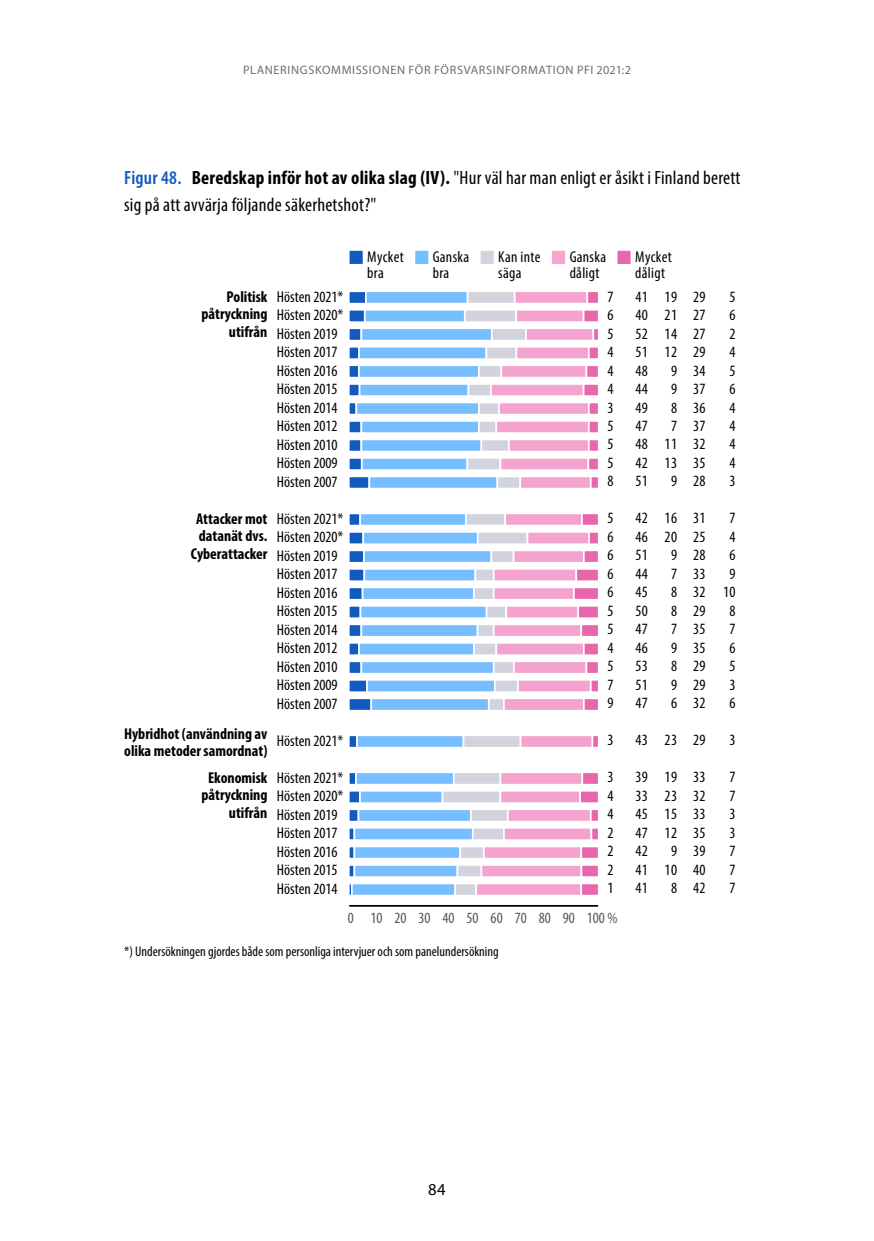
<style>
.page{position:relative;width:874px;height:1241px;background:#fff}
.page>*{position:absolute;margin:0;border:0;box-sizing:border-box;transform-origin:0 0}
.t1{font:condensed 19.25px/26.2px "Myriad Pro";letter-spacing:.01em;color:#000}
.t2{font:16.62px "Myriad Pro";color:#000}
.t3{font:condensed 15.75px/18.6px "Myriad Pro";color:#000}
.t4{font:700 condensed 15.75px/17.5px "Myriad Pro";color:#000;text-align:right}
.t5{font:condensed 15.75px/15.8px "Myriad Pro";letter-spacing:.02em;color:#000}
.t6{font:condensed 15.58px "Myriad Pro";color:#575757}
._05_Taulu_alaviite{font:condensed 14px "Myriad Pro";color:#000}
.t7{font:12.25px "Myriad Pro";letter-spacing:.04em;color:#6e6e6d}
.s1{font-weight:600;color:#115ac0}
.s2{font-weight:700}
</style>
<div class="page">
<hr style="left:349px;top:904px;width:248px;height:2px;background:#000">
<div style="left:348px;top:250px;width:15px;height:15px;background:#115ac0"></div>
<div style="left:347px;top:249px;width:17px;height:17px;border:2px solid #fff"></div>
<div style="left:414px;top:250px;width:15px;height:15px;background:#73bfff"></div>
<div style="left:413px;top:249px;width:17px;height:17px;border:2px solid #fff"></div>
<div style="left:550px;top:250px;width:15px;height:15px;background:#f4a4cd"></div>
<div style="left:550px;top:249px;width:16px;height:17px;border:2px solid #fff"></div>
<div style="left:616px;top:250px;width:15px;height:15px;background:#e766ac"></div>
<div style="left:615px;top:249px;width:17px;height:17px;border:2px solid #fff"></div>
<div style="left:479px;top:250px;width:15px;height:15px;background:#d3d3de"></div>
<div style="left:478px;top:249px;width:17px;height:17px;border:2px solid #fff"></div>
<svg style="left:349px;top:292px;width:1px;height:603px"></svg>
<svg style="left:350px;top:292px;width:90px;height:603px"></svg>
<svg style="left:440px;top:292px;width:34px;height:603px"></svg>
<svg style="left:474px;top:292px;width:98px;height:603px"></svg>
<svg style="left:572px;top:292px;width:26px;height:603px"></svg>
<p class="t7" style="left:243px;top:63px;width:15px">PLANERIN</p>
<p class="t7" style="left:300px;top:63px;width:17px">GSKOMMISSIONEN</p>
<p class="t7" style="left:408px;top:63px;width:50px">FÖR FÖRSVARSINFORMATION</p>
<p class="t7" style="left:576px;top:63px;width:55px">PFI 2021:2</p>
<p class="t1" style="left:124px;top:164px;width:617px"><span class="s1">Figur 48.</span> <span class="s2">Beredskap inför hot av olika slag (IV).</span> "Hur väl har man enligt er åsikt i Finland berett sig på att avvärja följande säkerhetshot?"</p>
<p class="t4" style="left:201px;top:287px;width:67px">Politisk påtryckning utifrån</p>
<p class="t3" style="left:277px;top:287px;width:68px">Hösten 2021*<br>Hösten 2020*<br>Hösten 2019<br>Hösten 2017<br>Hösten 2016<br>Hösten 2015<br>Hösten 2014<br>Hösten 2012<br>Hösten 2010<br>Hösten 2009<br>Hösten 2007</p>
<p class="t3" style="left:277px;top:509px;width:68px">Hösten 2021*<br>Hösten 2020*<br>Hösten 2019<br>Hösten 2017<br>Hösten 2016<br>Hösten 2015<br>Hösten 2014<br>Hösten 2012<br>Hösten 2010<br>Hösten 2009<br>Hösten 2007</p>
<p class="t3" style="left:277px;top:730px;width:68px">Hösten 2021*</p>
<p class="t4" style="left:191px;top:509px;width:78px;text-align:center">Attacker mot datanät dvs.<br>Cyberattacker</p>
<p class="t4" style="left:124px;top:724px;width:145px;text-align:left">Hybridhot (användning av olika metoder samordnat)</p>
<p class="t4" style="left:201px;top:768px;width:67px">Ekonomisk påtryckning utifrån</p>
<p class="t3" style="left:277px;top:767px;width:68px">Hösten 2021*<br>Hösten 2020*<br>Hösten 2019<br>Hösten 2017<br>Hösten 2016<br>Hösten 2015<br>Hösten 2014</p>
<p class="t5" style="left:367px;top:249px;width:38px">Mycket bra</p>
<p class="t5" style="left:432px;top:249px;width:38px">Ganska bra</p>
<p class="t5" style="left:569px;top:249px;width:38px">Ganska dåligt</p>
<p class="t5" style="left:635px;top:249px;width:38px">Mycket dåligt</p>
<p class="t5" style="left:498px;top:249px;width:44px">Kan inte säga</p>
<p class="t3" style="left:607px;top:287px;width:8px">7</p>
<p class="t3" style="left:635px;top:287px;width:72px">41 19 29</p>
<p class="t3" style="left:729px;top:287px;width:8px">5</p>
<p class="t3" style="left:607px;top:305px;width:8px">6</p>
<p class="t3" style="left:635px;top:305px;width:72px">40 21 27</p>
<p class="t3" style="left:729px;top:305px;width:8px">6</p>
<p class="t3" style="left:607px;top:324px;width:8px">5</p>
<p class="t3" style="left:635px;top:324px;width:72px">52 14 27</p>
<p class="t3" style="left:729px;top:324px;width:8px">2</p>
<p class="t3" style="left:607px;top:342px;width:8px">4</p>
<p class="t3" style="left:635px;top:342px;width:72px">51 12 29</p>
<p class="t3" style="left:729px;top:342px;width:8px">4</p>
<p class="t3" style="left:607px;top:361px;width:8px">4</p>
<p class="t3" style="left:635px;top:361px;width:14px">48</p>
<p class="t3" style="left:670px;top:361px;width:36px">9 34</p>
<p class="t3" style="left:729px;top:361px;width:8px">5</p>
<p class="t3" style="left:607px;top:379px;width:8px">4</p>
<p class="t3" style="left:635px;top:379px;width:14px">44</p>
<p class="t3" style="left:670px;top:379px;width:36px">9 37</p>
<p class="t3" style="left:729px;top:379px;width:8px">6</p>
<p class="t3" style="left:607px;top:398px;width:8px">3</p>
<p class="t3" style="left:635px;top:398px;width:14px">49</p>
<p class="t3" style="left:670px;top:398px;width:36px">8 36</p>
<p class="t3" style="left:729px;top:398px;width:8px">4</p>
<p class="t3" style="left:607px;top:416px;width:8px">5</p>
<p class="t3" style="left:635px;top:416px;width:14px">47</p>
<p class="t3" style="left:670px;top:416px;width:36px">7 37</p>
<p class="t3" style="left:729px;top:416px;width:8px">4</p>
<p class="t3" style="left:607px;top:435px;width:8px">5</p>
<p class="t3" style="left:635px;top:435px;width:72px">48 11 32</p>
<p class="t3" style="left:729px;top:435px;width:8px">4</p>
<p class="t3" style="left:607px;top:453px;width:8px">5</p>
<p class="t3" style="left:635px;top:453px;width:72px">42 13 35</p>
<p class="t3" style="left:729px;top:453px;width:8px">4</p>
<p class="t3" style="left:607px;top:471px;width:8px">8</p>
<p class="t3" style="left:635px;top:471px;width:14px">51</p>
<p class="t3" style="left:670px;top:471px;width:36px">9 28</p>
<p class="t3" style="left:729px;top:471px;width:8px">3</p>
<p class="t3" style="left:607px;top:508px;width:8px">5</p>
<p class="t3" style="left:635px;top:508px;width:72px">42 16 31</p>
<p class="t3" style="left:729px;top:508px;width:8px">7</p>
<p class="t3" style="left:607px;top:527px;width:8px">6</p>
<p class="t3" style="left:635px;top:527px;width:72px">46 20 25</p>
<p class="t3" style="left:729px;top:527px;width:8px">4</p>
<p class="t3" style="left:607px;top:545px;width:8px">6</p>
<p class="t3" style="left:635px;top:545px;width:14px">51</p>
<p class="t3" style="left:670px;top:545px;width:36px">9 28</p>
<p class="t3" style="left:729px;top:545px;width:8px">6</p>
<p class="t3" style="left:607px;top:564px;width:8px">6</p>
<p class="t3" style="left:635px;top:564px;width:14px">44</p>
<p class="t3" style="left:670px;top:564px;width:36px">7 33</p>
<p class="t3" style="left:729px;top:564px;width:8px">9</p>
<p class="t3" style="left:607px;top:582px;width:8px">6</p>
<p class="t3" style="left:635px;top:582px;width:14px">45</p>
<p class="t3" style="left:670px;top:582px;width:66px">8 32 10</p>
<p class="t3" style="left:607px;top:601px;width:8px">5</p>
<p class="t3" style="left:635px;top:601px;width:14px">50</p>
<p class="t3" style="left:670px;top:601px;width:36px">8 29</p>
<p class="t3" style="left:729px;top:601px;width:8px">8</p>
<p class="t3" style="left:607px;top:619px;width:8px">5</p>
<p class="t3" style="left:635px;top:619px;width:14px">47</p>
<p class="t3" style="left:670px;top:619px;width:36px">7 35</p>
<p class="t3" style="left:729px;top:619px;width:8px">7</p>
<p class="t3" style="left:607px;top:638px;width:8px">4</p>
<p class="t3" style="left:635px;top:638px;width:14px">46</p>
<p class="t3" style="left:670px;top:638px;width:36px">9 35</p>
<p class="t3" style="left:729px;top:638px;width:8px">6</p>
<p class="t3" style="left:607px;top:656px;width:8px">5</p>
<p class="t3" style="left:635px;top:656px;width:14px">53</p>
<p class="t3" style="left:670px;top:656px;width:36px">8 29</p>
<p class="t3" style="left:729px;top:656px;width:8px">5</p>
<p class="t3" style="left:607px;top:675px;width:8px">7</p>
<p class="t3" style="left:635px;top:675px;width:14px">51</p>
<p class="t3" style="left:670px;top:675px;width:36px">9 29</p>
<p class="t3" style="left:729px;top:675px;width:8px">3</p>
<p class="t3" style="left:607px;top:693px;width:8px">9</p>
<p class="t3" style="left:635px;top:693px;width:14px">47</p>
<p class="t3" style="left:670px;top:693px;width:36px">6 32</p>
<p class="t3" style="left:729px;top:693px;width:8px">6</p>
<p class="t3" style="left:607px;top:730px;width:8px">3</p>
<p class="t3" style="left:635px;top:730px;width:72px">43 23 29</p>
<p class="t3" style="left:729px;top:730px;width:8px">3</p>
<p class="t3" style="left:607px;top:767px;width:8px">3</p>
<p class="t3" style="left:635px;top:767px;width:72px">39 19 33</p>
<p class="t3" style="left:729px;top:767px;width:8px">7</p>
<p class="t3" style="left:607px;top:786px;width:8px">4</p>
<p class="t3" style="left:635px;top:786px;width:72px">33 23 32</p>
<p class="t3" style="left:729px;top:786px;width:8px">7</p>
<p class="t3" style="left:607px;top:804px;width:8px">4</p>
<p class="t3" style="left:635px;top:804px;width:72px">45 15 33</p>
<p class="t3" style="left:729px;top:804px;width:8px">3</p>
<p class="t3" style="left:607px;top:822px;width:8px">2</p>
<p class="t3" style="left:635px;top:822px;width:72px">47 12 35</p>
<p class="t3" style="left:729px;top:822px;width:8px">3</p>
<p class="t3" style="left:607px;top:841px;width:8px">2</p>
<p class="t3" style="left:635px;top:841px;width:14px">42</p>
<p class="t3" style="left:670px;top:841px;width:36px">9 39</p>
<p class="t3" style="left:729px;top:841px;width:8px">7</p>
<p class="t3" style="left:607px;top:859px;width:8px">2</p>
<p class="t3" style="left:635px;top:859px;width:72px">41 10 40</p>
<p class="t3" style="left:729px;top:859px;width:8px">7</p>
<p class="t3" style="left:607px;top:878px;width:8px">1</p>
<p class="t3" style="left:635px;top:878px;width:14px">41</p>
<p class="t3" style="left:670px;top:878px;width:36px">8 42</p>
<p class="t3" style="left:729px;top:878px;width:8px">7</p>
<p class="t6" style="left:347px;top:908px;width:271px">0 10 20 30 40 50 60 70 80 90 100 %</p>
<p class="_05_Taulu_alaviite" style="left:124px;top:942px;width:376px">*) Undersökningen gjordes både som personliga intervjuer och som panelundersökning</p>
<p class="t2" style="left:428px;top:1178px;width:19px">84</p>
</div>
